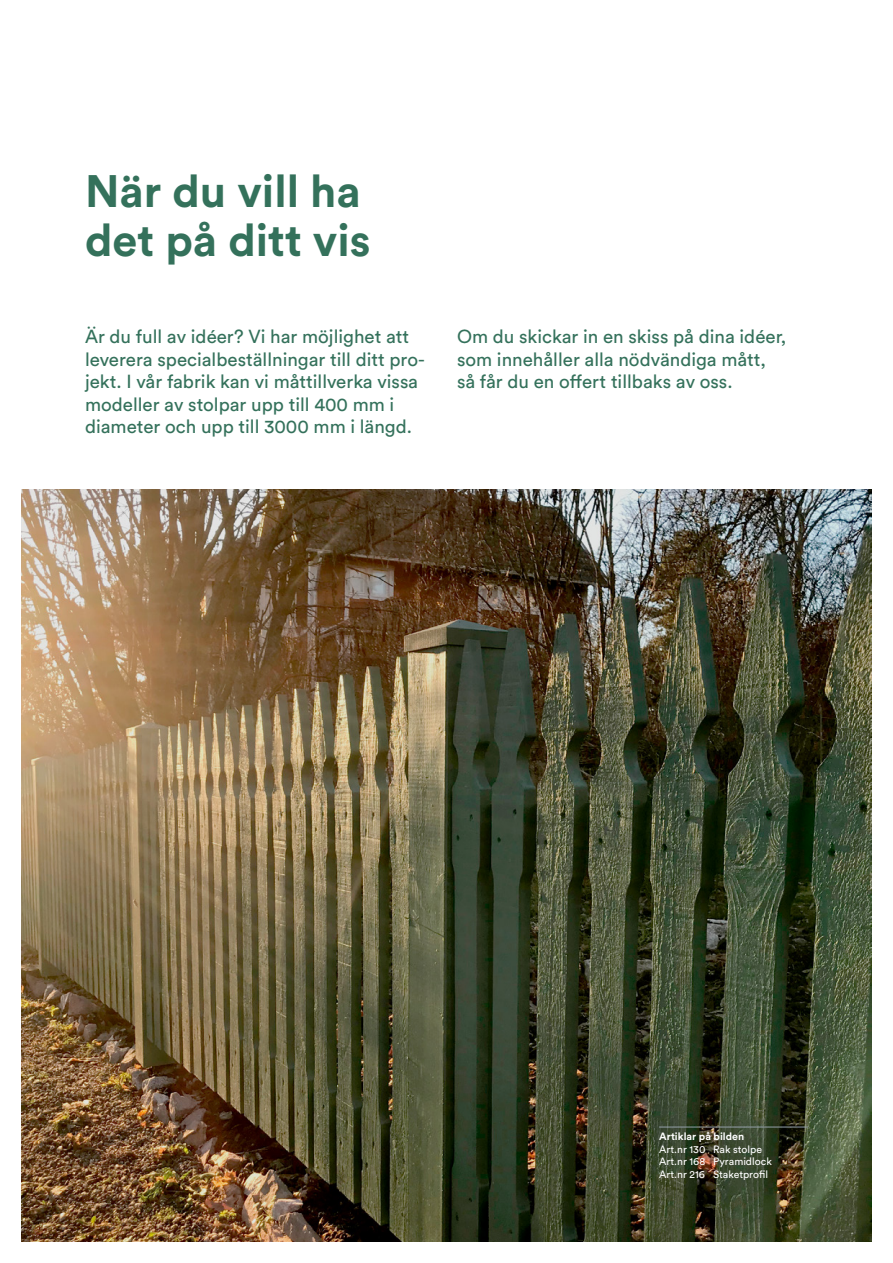
<style>
.page{position:relative;width:893px;height:1263px;background:#fff}
.page>*{position:absolute;margin:0;border:0;box-sizing:border-box;transform-origin:0 0}
.H2_-_grå{font:700 45px/49.5px "Circular Std";color:#34715b}
.Brödtext_stor{font:18.75px/22.5px "Circular Std";color:#34715b}
.P___Artiklar_på_bilden{font:10.5px "Circular Std";color:#fff}
.H___Artiklar_på_bilden{font:700 10.5px "Circular Std";color:#fff}
</style>
<div class="page">
<img style="left:21px;top:490px;width:851px;height:752px">
<hr style="left:659px;top:1127px;width:149px;height:1px;background:#95a0a9">
<p class="H2_-_grå" style="left:85px;top:165px;width:287px">När du vill ha det på ditt vis</p>
<p class="Brödtext_stor" style="left:85px;top:325px;width:341px">Är du full av idéer? Vi har möjlighet att leverera specialbeställningar till ditt pro&shy;jekt. I vår fabrik kan vi måttillverka vissa modeller av stolpar upp till 400 mm i diameter och upp till 3000 mm i längd.</p>
<p class="Brödtext_stor" style="left:457px;top:325px;width:331px">Om du skickar in en skiss på dina idéer, som innehåller alla nödvändiga mått, så får du en offert tillbaks av oss.</p>
<p class="H___Artiklar_på_bilden" style="left:659px;top:1130px;width:87px">Artiklar på bilden</p>
<p class="P___Artiklar_på_bilden" style="left:659px;top:1143px;width:105px">Art.nr 130 Rak stolpe</p>
<p class="P___Artiklar_på_bilden" style="left:659px;top:1155px;width:114px">Art.nr 168 Pyramidlock</p>
<p class="P___Artiklar_på_bilden" style="left:659px;top:1168px;width:110px">Art.nr 216 Staketprofil</p>
</div>
